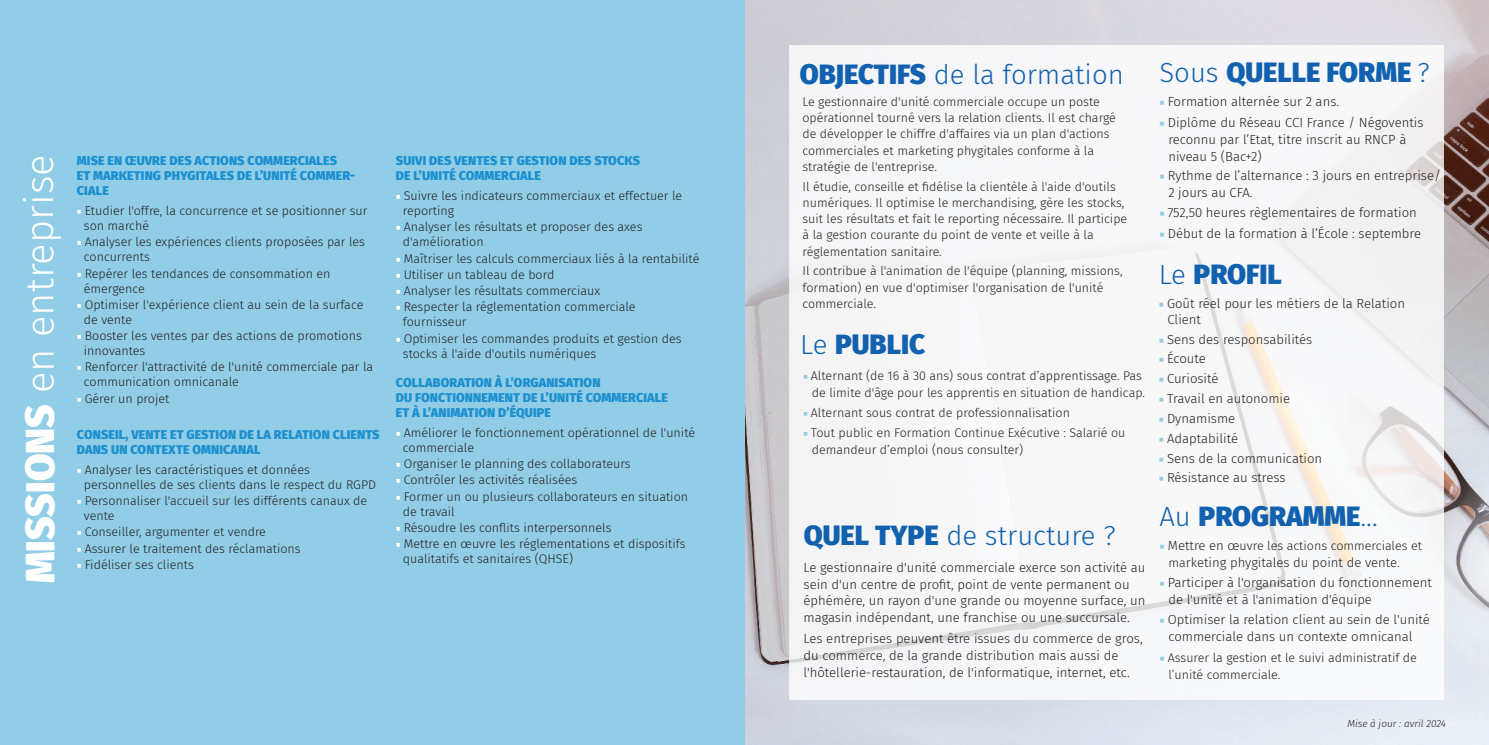
<style>
.page{position:relative;width:1489px;height:745px;background:#fff}
.page>*{position:absolute;margin:0;border:0;box-sizing:border-box;transform-origin:0 0}
.t1{font:300 40px "Fira Sans";letter-spacing:-.005em;color:#fff}
.t2{font:900 27.5px "Fira Sans";color:#1161af}
.t3{font:300 27.5px "Fira Sans";color:#1161af}
.t4{font:300 13.12px/16.9px "Fira Sans";color:#231f20}
.t5{font:300 12.5px/15px "Fira Sans";color:#231f20}
.t6{font:900 12.5px/15px "Fira Sans";letter-spacing:.01em;color:#1d90d0}
.t7{font:italic 300 10px "Fira Sans";color:#231f20}
.s1{font-weight:900}
.s2{font-family:"Minion Pro";font-weight:400;color:#fff}
.s3{font-weight:300}
.s4{font-family:"Minion Pro";font-weight:400;color:#91cde6}
.s5{font-family:"Minion Pro";font-weight:400;font-size:13.12px;color:#91cde6}
.s6{font-size:13.12px}
.s7{font-size:12.5px}
</style>
<div class="page">
<img style="left:744px;top:0;width:744px;height:744px">
<div style="left:0;top:0;width:744px;height:744px;background:#91cde6"></div>
<div style="left:789px;top:45px;width:654px;height:654px;background:#f7f7f8"></div>
<h1 class="t1" style="left:11px;top:583px;width:430px;rotate:-90deg"><span class="s1">MISSIONS</span> en entreprise</h1>
<p class="t6" style="left:77px;top:153px;width:280px">MISE EN ŒUVRE DES ACTIONS COMMERCIALES<br>ET MARKETING PHYGITALES DE L’UNITÉ COMMER-<br>CIALE</p>
<p class="t5" style="left:84px;top:203px;width:285px;text-indent:-7px"><span class="s2">■</span> Etudier l'offre, la concurrence et se positionner sur son marché</p>
<p class="t5" style="left:84px;top:234px;width:282px;text-indent:-7px"><span class="s2">■</span> Analyser les expériences clients proposées par les concurrents</p>
<p class="t5" style="left:84px;top:265px;width:248px;text-indent:-7px"><span class="s2">■</span> Repérer les tendances de consommation en émergence</p>
<p class="t5" style="left:84px;top:297px;width:281px;text-indent:-7px"><span class="s2">■</span> Optimiser l'expérience client au sein de la surface de vente</p>
<p class="t5" style="left:84px;top:328px;width:279px;text-indent:-7px"><span class="s2">■</span> Booster les ventes par des actions de promotions innovantes</p>
<p class="t5" style="left:84px;top:359px;width:291px;text-indent:-7px"><span class="s2">■</span> Renforcer l'attractivité de l'unité commerciale par la communication omnicanale</p>
<p class="t5" style="left:77px;top:390px;width:94px"><span class="s2">■</span> Gérer un projet</p>
<p class="t6" style="left:77px;top:427px;width:304px">CONSEIL, VENTE ET GESTION DE LA RELATION CLIENTS<br>DANS UN CONTEXTE OMNICANAL</p>
<p class="t5" style="left:84px;top:461px;width:293px;text-indent:-7px"><span class="s2">■</span> Analyser les caractéristiques et données personnelles de ses clients dans le respect du RGPD</p>
<p class="t5" style="left:84px;top:493px;width:285px;text-indent:-7px"><span class="s2">■</span> Personnaliser l'accueil sur les différents canaux de vente</p>
<p class="t5" style="left:77px;top:524px;width:191px"><span class="s2">■</span> Conseiller, argumenter et vendre</p>
<p class="t5" style="left:77px;top:540px;width:225px"><span class="s2">■</span> Assurer le traitement des réclamations</p>
<p class="t5" style="left:77px;top:556px;width:119px"><span class="s2">■</span> Fidéliser ses clients</p>
<p class="t6" style="left:396px;top:153px;width:246px">SUIVI DES VENTES ET GESTION DES STOCKS<br>DE L’UNITÉ COMMERCIALE</p>
<p class="t5" style="left:403px;top:188px;width:281px;text-indent:-7px"><span class="s2">■</span> Suivre les indicateurs commerciaux et effectuer le reporting</p>
<p class="t5" style="left:403px;top:219px;width:241px;text-indent:-7px"><span class="s2">■</span> Analyser les résultats et proposer des axes d'amélioration</p>
<p class="t5" style="left:396px;top:250px;width:305px"><span class="s2">■</span> Maîtriser les calculs commerciaux liés à la rentabilité</p>
<p class="t5" style="left:396px;top:267px;width:160px"><span class="s2">■</span> Utiliser un tableau de bord</p>
<p class="t5" style="left:396px;top:283px;width:206px"><span class="s2">■</span> Analyser les résultats commerciaux</p>
<p class="t5" style="left:403px;top:299px;width:234px;text-indent:-7px"><span class="s2">■</span> Respecter la réglementation commerciale fournisseur</p>
<p class="t5" style="left:403px;top:330px;width:280px;text-indent:-7px"><span class="s2">■</span> Optimiser les commandes produits et gestion des stocks à l'aide d'outils numériques</p>
<p class="t6" style="left:396px;top:375px;width:273px">COLLABORATION À L’ORGANISATION<br>DU FONCTIONNEMENT DE L’UNITÉ COMMERCIALE<br>ET À L’ANIMATION D’ÉQUIPE</p>
<p class="t5" style="left:403px;top:424px;width:294px;text-indent:-7px"><span class="s2">■</span> Améliorer le fonctionnement opérationnel de l'unité commerciale</p>
<p class="t5" style="left:396px;top:455px;width:236px"><span class="s2">■</span> Organiser le planning des collaborateurs</p>
<p class="t5" style="left:396px;top:472px;width:183px"><span class="s2">■</span> Contrôler les activités réalisées</p>
<p class="t5" style="left:403px;top:488px;width:287px;text-indent:-7px"><span class="s2">■</span> Former un ou plusieurs collaborateurs en situation de travail</p>
<p class="t5" style="left:396px;top:519px;width:217px"><span class="s2">■</span> Résoudre les conflits interpersonnels</p>
<p class="t5" style="left:403px;top:535px;width:284px;text-indent:-7px"><span class="s2">■</span> Mettre en œuvre les réglementations et dispositifs qualitatifs et sanitaires (QHSE)</p>
<h2 class="t3" style="left:799px;top:55px;width:325px"><span class="s1">OBJECTIFS</span> de la formation</h2>
<p class="t5" style="left:802px;top:93px;width:315px;line-height:16.2px">Le gestionnaire d'unité commerciale occupe un poste opérationnel tourné vers la relation clients. Il est chargé de développer le chiffre d'affaires via un plan d'actions commerciales et marketing phygitales conforme à la stratégie de l'entreprise.</p>
<p class="t5" style="left:802px;top:178px;width:326px;line-height:16.2px">Il étudie, conseille et fidélise la clientèle à l'aide d'outils numériques. Il optimise le merchandising, gère les stocks, suit les résultats et fait le reporting nécessaire. Il participe à la gestion courante du point de vente et veille à la réglementation sanitaire.</p>
<p class="t5" style="left:802px;top:263px;width:322px;line-height:16.2px">Il contribue à l'animation de l'équipe (planning, missions, formation) en vue d'optimiser l'organisation de l'unité commerciale.</p>
<h2 class="t2" style="left:800px;top:325px;width:126px"><span class="s3">Le</span> PUBLIC</h2>
<p class="t5" style="left:803px;top:366px;width:343px;line-height:16.9px;text-align:right"><span class="s4">■</span> Alternant (de 16 à 30 ans) sous contrat d’apprentissage. Pas de limite d'âge pour les apprentis en situation de handicap.</p>
<p class="t5" style="left:803px;top:405px;width:268px"><span class="s4">■</span> Alternant sous contrat de professionnalisation</p>
<p class="t5" style="left:811px;top:424px;width:315px;line-height:16.9px;text-indent:-9px"><span class="s4">■</span> Tout public en Formation Continue Exécutive : Salarié ou demandeur d’emploi (nous consulter)</p>
<h2 class="t3" style="left:803px;top:516px;width:313px"><span class="s1">QUEL TYPE</span> de structure ?</h2>
<p class="t4" style="left:803px;top:558px;width:343px">Le gestionnaire d'unité commerciale exerce son activité au sein d'un centre de profit, point de vente permanent ou éphémère, un rayon d'une grande ou moyenne surface, un magasin indépendant, une franchise ou une succursale.</p>
<p class="t4" style="left:803px;top:629px;width:340px">Les entreprises peuvent être issues du commerce de gros, du commerce, de la grande distribution mais aussi de l'hôtellerie-restauration, de l'informatique, internet, etc.</p>
<h2 class="t2" style="left:1159px;top:53px;width:272px"><span class="s3">Sous</span> QUELLE FORME <span class="s3">?</span></h2>
<p class="t4" style="left:1159px;top:93px;width:181px"><span class="s4">■</span> Formation alternée sur 2 ans.</p>
<p class="t4" style="left:1168px;top:114px;width:257px;text-indent:-9px"><span class="s4">■</span> Diplôme du Réseau CCI France / Négoventis reconnu par l’Etat, titre inscrit au RNCP à niveau 5 (Bac+2)</p>
<p class="t4" style="left:1168px;top:167px;width:274px;line-height:16.2px;text-indent:-9px"><span class="s4">■</span> Rythme de l’alternance : 3 jours en entreprise/<br>2 jours au CFA.</p>
<p class="t4" style="left:1159px;top:204px;width:259px"><span class="s4">■</span> 752,50 heures règlementaires de formation</p>
<p class="t4" style="left:1159px;top:224px;width:263px"><span class="s4">■</span> Début de la formation à l’École : septembre</p>
<h2 class="t2" style="left:1158px;top:255px;width:125px"><span class="s3">Le</span> PROFIL</h2>
<p class="t4" style="left:1167px;top:294px;width:239px;line-height:16.2px;text-indent:-9px"><span class="s4">■</span> Goût réel pour les métiers de la Relation<br>Client</p>
<p class="t4" style="left:1158px;top:330px;width:155px"><span class="s4">■</span> Sens des responsabilités</p>
<p class="t4" style="left:1158px;top:350px;width:49px"><span class="s4">■</span> Écoute</p>
<p class="t4" style="left:1158px;top:370px;width:61px"><span class="s4">■</span> Curiosité</p>
<p class="t4" style="left:1158px;top:390px;width:133px"><span class="s4">■</span> Travail en autonomie</p>
<p class="t4" style="left:1158px;top:409px;width:78px"><span class="s4">■</span> Dynamisme</p>
<p class="t4" style="left:1158px;top:429px;width:81px"><span class="s4">■</span> Adaptabilité</p>
<p class="t4" style="left:1158px;top:449px;width:165px"><span class="s4">■</span> Sens de la communication</p>
<p class="t4" style="left:1158px;top:469px;width:128px"><span class="s4">■</span> Résistance au stress</p>
<h2 class="t2" style="left:1159px;top:496px;width:220px"><span class="s3">Au</span> PROGRAMME<span class="s3">...</span></h2>
<p class="t5" style="left:1159px;top:537px;width:264px"><span class="s5">■</span> <span class="s6">Mettre en œ</span>uvre les actions commerciales et</p>
<p class="t4" style="left:1168px;top:553px;width:233px"><span class="s7">ma</span>rketing phygitales du point de vente.</p>
<p class="t4" style="left:1168px;top:573px;width:265px;text-indent:-9px"><span class="s4">■</span> Participer à l'organisation du fonctionnement de l'unité et à l'animation d'équipe</p>
<p class="t4" style="left:1168px;top:611px;width:263px;text-indent:-9px"><span class="s4">■</span> Optimiser la relation client au sein de l'unité commerciale dans un contexte omnicanal</p>
<p class="t5" style="left:1168px;top:648px;width:250px;line-height:16.9px;text-indent:-9px"><span class="s5">■</span> Assurer la gestion et le suivi administratif de l’unité commerciale.</p>
<p class="t7" style="left:1347px;top:716px;width:100px">Mise à jour : avril 2024</p>
</div>
